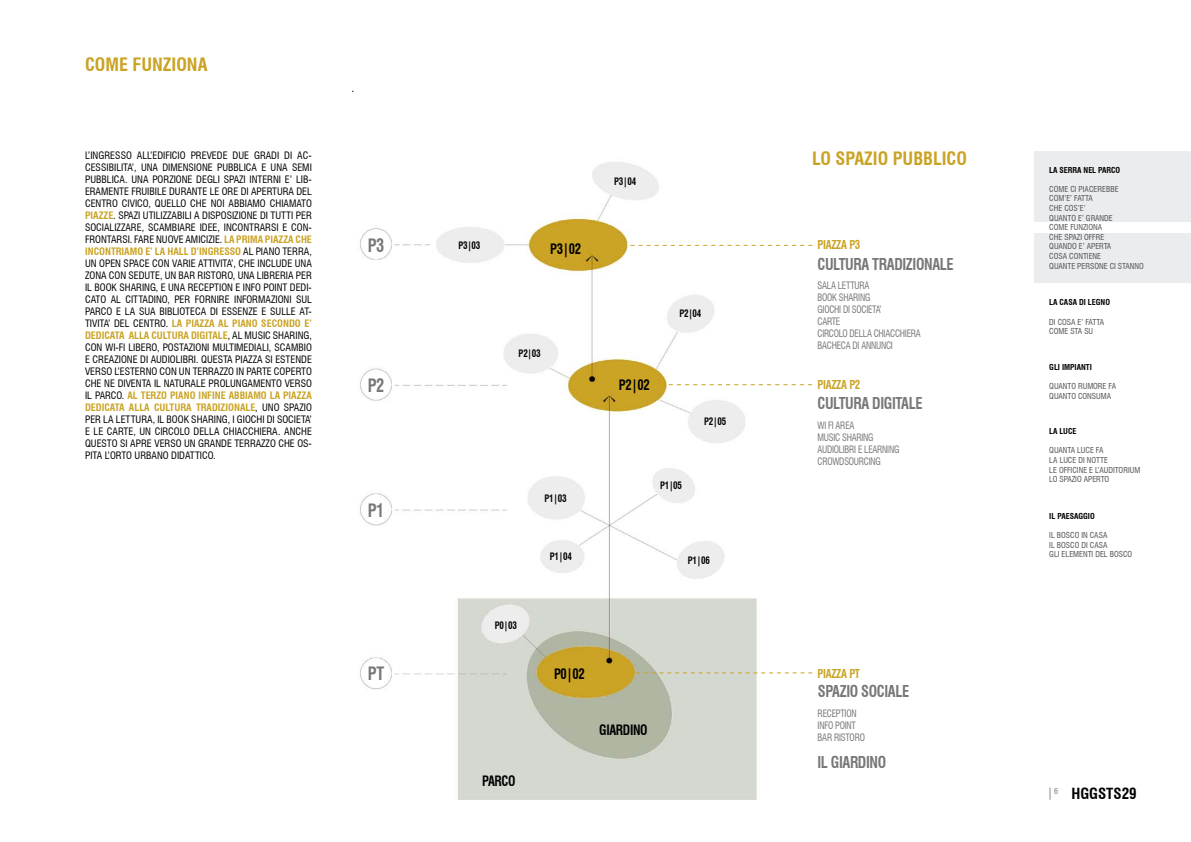
<style>
.page{position:relative;width:1191px;height:842px;background:#fff}
.page>*{position:absolute;margin:0;border:0;box-sizing:border-box;transform-origin:0 0}
.t1{font:700 condensed 18px "Swiss 721 BT";color:#caa324}
.t2{font:700 condensed 18px "Swiss 721 BT";letter-spacing:-.025em;color:#777;scale:.9 1}
.t3{font:700 condensed 16px "Swiss 721 BT";letter-spacing:-.025em;color:#777;scale:.9 1}
.t4{font:700 condensed 15px "Swiss 721 BT";color:#000}
.t5{font:700 condensed 14px "Swiss 721 BT";letter-spacing:-.025em;color:#000;scale:.9 1}
.t6{font:700 condensed 12px "Swiss 721 BT";letter-spacing:-.025em;color:#caa324;scale:.9 1}
.t7{font:condensed 10px/12px "Swiss 721 BT";color:#000;text-align:justify}
.t8{font:condensed 10px/12px "Swiss 721 BT";letter-spacing:-.025em;color:#777;scale:.9 1}
.t9{font:700 condensed 10px "Swiss 721 BT";letter-spacing:-.025em;color:#000;scale:.9 1}
.t10{font:condensed 8px/9.6px "Swiss 721 BT";color:#515254}
.t11{font:700 condensed 8px "Swiss 721 BT";color:#000}
.t12{font:condensed 8px "Swiss 721 BT";color:#7a7c7f}
.s1{font-weight:700;color:#caa324}
.s2{font-size:12px;color:#828487}
</style>
<div class="page">
<div style="left:1034px;top:151px;width:157px;height:132px;background:#ebeced"></div>
<div style="left:1033px;top:222px;width:158px;height:11px;background:#fff"></div>
<img style="left:360px;top:162px;width:442px;height:637px">
<svg style="left:668px;top:384px;width:144px;height:1px"></svg>
<svg style="left:636px;top:672px;width:176px;height:1px"></svg>
<svg style="left:630px;top:245px;width:182px;height:1px"></svg>
<h1 class="t1" style="left:85px;top:54px;width:124px">COME FUNZIONA</h1>
<p class="t7" style="left:85px;top:149px;width:228px">L’INGRESSO ALL’EDIFICIO PREVEDE DUE GRADI DI AC-CESSIBILITA’, UNA DIMENSIONE PUBBLICA E UNA SEMI PUBBLICA. UNA PORZIONE DEGLI SPAZI INTERNI E’ LIB-ERAMENTE FRUIBILE DURANTE LE ORE DI APERTURA DEL CENTRO CIVICO, QUELLO CHE NOI ABBIAMO CHIAMATO <span class="s1">PIAZZE</span>. SPAZI UTILIZZABILI A DISPOSIZIONE DI TUTTI PER SOCIALIZZARE, SCAMBIARE IDEE, INCONTRARSI E CON-FRONTARSI. FARE NUOVE AMICIZIE. <span class="s1">LA PRIMA PIAZZA CHE INCONTRIAMO E’ LA HALL D’INGRESSO</span> AL PIANO TERRA, UN OPEN SPACE CON VARIE ATTIVITA’, CHE INCLUDE UNA ZONA CON SEDUTE, UN BAR RISTORO, UNA LIBRERIA PER IL BOOK SHARING, E UNA RECEPTION E INFO POINT DEDI-CATO AL CITTADINO, PER FORNIRE INFORMAZIONI SUL PARCO E LA SUA BIBLIOTECA DI ESSENZE E SULLE AT-TIVITA’ DEL CENTRO. <span class="s1">LA PIAZZA AL PIANO SECONDO E’ DEDICATA ALLA CULTURA DIGITALE</span>, AL MUSIC SHARING, CON WI-FI LIBERO, POSTAZIONI MULTIMEDIALI, SCAMBIO E CREAZIONE DI AUDIOLIBRI. QUESTA PIAZZA SI ESTENDE VERSO L’ESTERNO CON UN TERRAZZO IN PARTE COPERTO CHE NE DIVENTA IL NATURALE PROLUNGAMENTO VERSO IL PARCO. <span class="s1">AL TERZO PIANO INFINE ABBIAMO LA PIAZZA DEDICATA ALLA CULTURA TRADIZIONALE</span>, UNO SPAZIO PER LA LETTURA, IL BOOK SHARING, I GIOCHI DI SOCIETA’ E LE CARTE, UN CIRCOLO DELLA CHIACCHIERA. ANCHE QUESTO SI APRE VERSO UN GRANDE TERRAZZO CHE OS-PITA L’ORTO URBANO DIDATTICO.</p>
<h1 class="t2" style="left:368px;top:235px;width:20px">P3</h1>
<h3 class="t5" style="left:550px;top:241px;width:36px">P3|02</h3>
<p class="t9" style="left:458px;top:239px;width:26px">P3|03</p>
<h1 class="t2" style="left:368px;top:375px;width:20px">P2</h1>
<h1 class="t2" style="left:368px;top:500px;width:20px">P1</h1>
<p class="t9" style="left:518px;top:348px;width:26px">P2|03</p>
<p class="t9" style="left:544px;top:492px;width:26px">P1|03</p>
<p class="t9" style="left:614px;top:175px;width:26px">P3|04</p>
<p class="t9" style="left:679px;top:307px;width:26px">P2|04</p>
<h3 class="t5" style="left:619px;top:376px;width:36px">P2|02</h3>
<p class="t9" style="left:660px;top:479px;width:26px">P1|05</p>
<p class="t9" style="left:704px;top:416px;width:26px">P2|05</p>
<h1 class="t2" style="left:368px;top:663px;width:20px">PT</h1>
<p class="t9" style="left:495px;top:619px;width:26px">P0|03</p>
<h3 class="t5" style="left:482px;top:772px;width:39px">PARCO</h3>
<p class="t9" style="left:550px;top:551px;width:26px">P1|04</p>
<p class="t9" style="left:688px;top:554px;width:26px">P1|06</p>
<h3 class="t5" style="left:554px;top:665px;width:36px">P0|02</h3>
<h3 class="t5" style="left:599px;top:721px;width:55px">GIARDINO</h3>
<h1 class="t1" style="left:812px;top:147px;width:33px">LO SPAZIO</h1>
<h1 class="t1" style="left:892px;top:147px;width:11px">PUBBLICO</h1>
<p class="t6" style="left:817px;top:238px;width:49px">PIAZZA P3</p>
<h2 class="t3" style="left:817px;top:254px;width:153px">CULTURA TRADIZIONALE</h2>
<p class="t8" style="left:817px;top:280px;width:116px">SALA LETTURA<br>BOOK SHARING<br>GIOCHI DI SOCIETA’<br>CARTE<br>CIRCOLO DELLA CHIACCHIERA<br>BACHECA DI ANNUNCI</p>
<p class="t6" style="left:817px;top:378px;width:49px">PIAZZA P2</p>
<h2 class="t3" style="left:817px;top:394px;width:118px">CULTURA DIGITALE</h2>
<p class="t8" style="left:817px;top:420px;width:92px">WI FI AREA<br>MUSIC SHARING<br>AUDIOLIBRI E LEARNING<br>CROWDSOURCING</p>
<p class="t6" style="left:817px;top:666px;width:49px">PIAZZA PT</p>
<h2 class="t3" style="left:818px;top:682px;width:103px">SPAZIO SOCIALE</h2>
<p class="t8" style="left:817px;top:708px;width:54px">RECEPTION<br>INFO POINT<br>BAR RISTORO</p>
<h2 class="t3" style="left:817px;top:752px;width:78px">IL GIARDINO</h2>
<p class="t11" style="left:1049px;top:165px;width:72px">LA SERRA NEL PARCO</p>
<p class="t10" style="left:1049px;top:184px;width:96px">COME CI PIACEREBBE<br>COM’E’ FATTA<br>CHE COS’E’<br>QUANTO E’ GRANDE<br>COME FUNZIONA<br>CHE SPAZI OFFRE<br>QUANDO E’ APERTA<br>COSA CONTIENE<br>QUANTE PERSONE CI STANNO</p>
<p class="t11" style="left:1049px;top:298px;width:62px">LA CASA DI LEGNO</p>
<p class="t10" style="left:1049px;top:317px;width:56px">DI COSA E’ FATTA<br>COME STA SU</p>
<p class="t11" style="left:1049px;top:362px;width:44px">GLI IMPIANTI</p>
<p class="t10" style="left:1049px;top:381px;width:68px">QUANTO RUMORE FA<br>QUANTO CONSUMA</p>
<p class="t11" style="left:1049px;top:427px;width:29px">LA LUCE</p>
<p class="t10" style="left:1049px;top:446px;width:92px">QUANTA LUCE FA<br>LA LUCE DI NOTTE<br>LE OFFICINE E L’AUDITORIUM<br>LO SPAZIO APERTO</p>
<p class="t11" style="left:1049px;top:511px;width:47px">IL PAESAGGIO</p>
<p class="t10" style="left:1049px;top:530px;width:84px">IL BOSCO IN CASA<br>IL BOSCO DI CASA<br>GLI ELEMENTI DEL BOSCO</p>
<p class="t12" style="left:1047px;top:786px;width:12px">6<span class="s2">|</span></p>
<h3 class="t4" style="left:1071px;top:784px;width:67px">HGGSTS29</h3>
</div>
